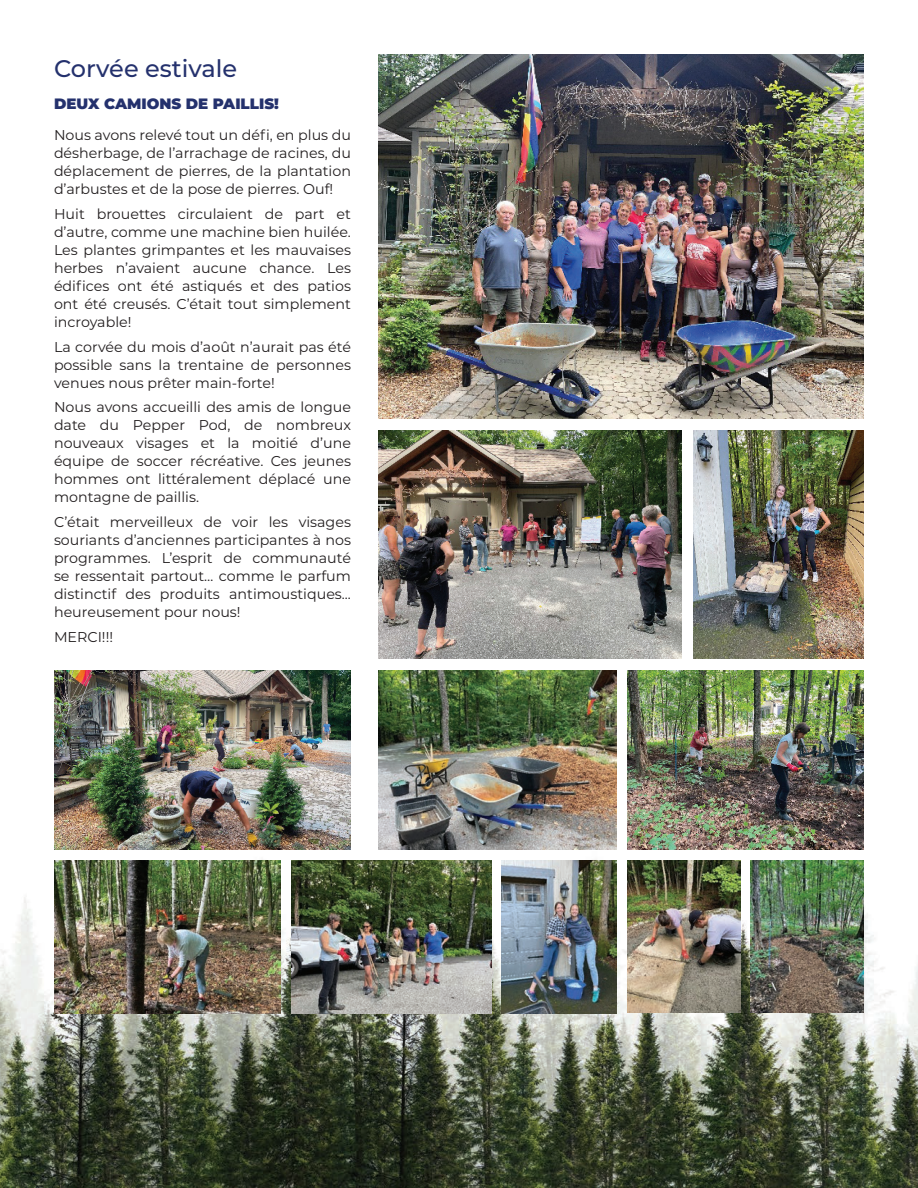
<style>
.page{position:relative;width:918px;height:1188px;background:#fff}
.page>*{position:absolute;margin:0;border:0;box-sizing:border-box;transform-origin:0 0}
.t1{font:500 24px "Montserrat";color:#24316d}
.t2{font:900 15px "Montserrat";color:#24316d}
.t3{font:14.25px/18px "Montserrat";color:#231f20;text-align:justify}
</style>
<div class="page">
<img style="left:0;top:860px;width:918px;height:328px">
<img style="left:378px;top:54px;width:486px;height:365px">
<img style="left:502px;top:861px;width:114px;height:152px">
<img style="left:750px;top:861px;width:114px;height:151px">
<img style="left:291px;top:861px;width:200px;height:152px">
<img style="left:627px;top:861px;width:114px;height:151px">
<img style="left:627px;top:671px;width:237px;height:178px">
<img style="left:378px;top:431px;width:304px;height:228px">
<img style="left:694px;top:431px;width:170px;height:227px">
<img style="left:54px;top:861px;width:226px;height:152px">
<img style="left:54px;top:671px;width:297px;height:178px">
<img style="left:378px;top:671px;width:238px;height:178px">
<h1 class="t1" style="left:54px;top:52px;width:185px">Corvée estivale</h1>
<p class="t2" style="left:54px;top:92px;width:226px">DEUX CAMIONS DE PAILLIS!</p>
<p class="t3" style="left:54px;top:126px;width:299px">Nous avons relevé tout un défi, en plus du désherbage, de l’arrachage de racines, du déplacement de pierres, de la plantation d’arbustes et de la pose de pierres. Ouf!</p>
<p class="t3" style="left:54px;top:204px;width:299px">Huit brouettes circulaient de part et d’autre, comme une machine bien huilée.<br>Les plantes grimpantes et les mauvaises herbes n’avaient aucune chance. Les édifices ont été astiqués et des patios ont été creusés. C’était tout simplement incroyable!</p>
<p class="t3" style="left:54px;top:337px;width:298px">La corvée du mois d’août n’aurait pas été possible sans la trentaine de personnes venues nous prêter main-forte!</p>
<p class="t3" style="left:54px;top:398px;width:299px">Nous avons accueilli des amis de longue date du Pepper Pod, de nombreux nouveaux visages et la moitié d’une équipe de soccer récréative. Ces jeunes hommes ont littéralement déplacé une montagne de paillis.</p>
<p class="t3" style="left:54px;top:513px;width:299px">C’était merveilleux de voir les visages souriants d’anciennes participantes à nos programmes. L’esprit de communauté se ressentait partout… comme le parfum distinctif des produits antimoustiques... heureusement pour nous!</p>
<p class="t3" style="left:54px;top:627px;width:61px">MERCI!!!</p>
</div>
